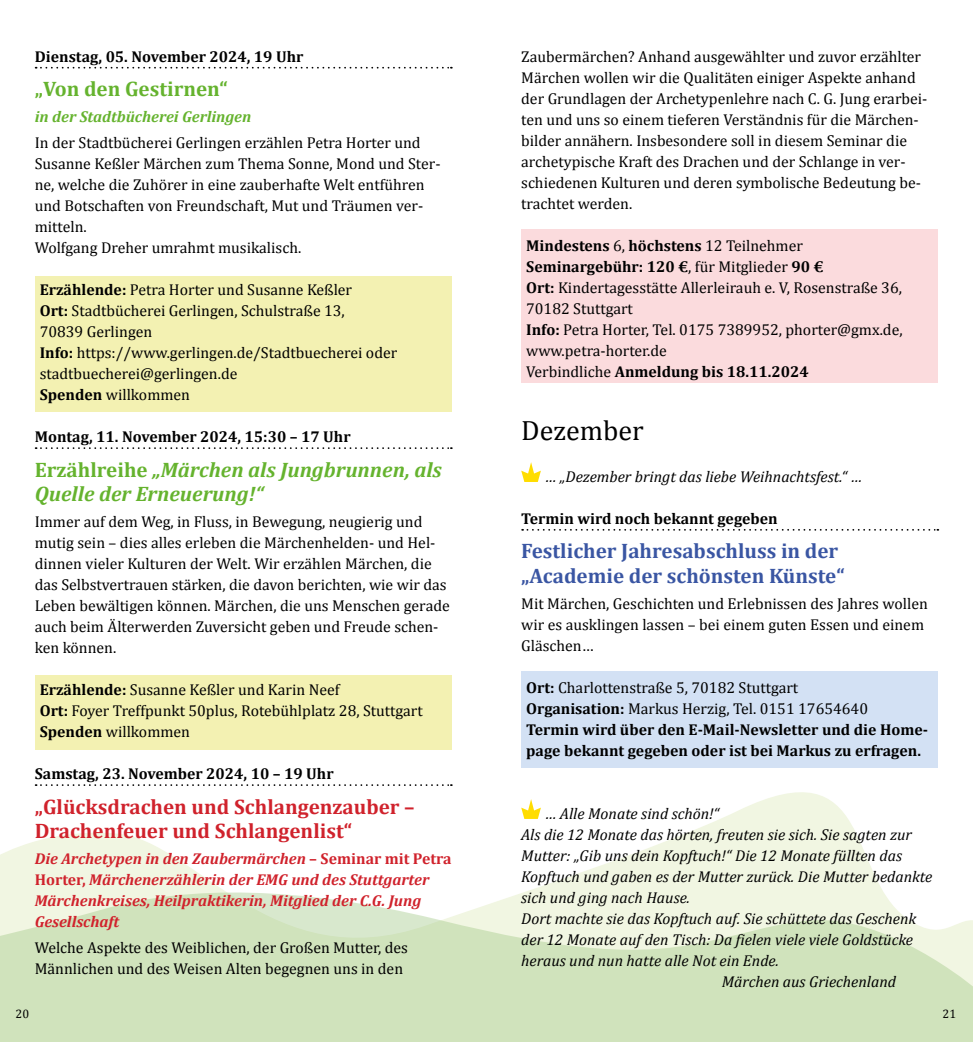
<style>
.page{position:relative;width:973px;height:1042px;background:#fff}
.page>*{position:absolute;margin:0;border:0;box-sizing:border-box;transform-origin:0 0}
.t1{font:28px "Cambria";color:#000}
.t2{font:700 21px/24.5px "Cambria";color:#d0222c}
.t3{font:italic 700 21px/24.5px "Cambria";color:#65b32e}
.t4{font:700 21px/24.5px "Cambria";color:#3a56a3}
.t5{font:700 21px "Cambria";color:#65b32e}
.t6{font:15.75px/21px "Cambria";color:#000}
.t7{font:italic 15.75px "Cambria";color:#000}
.t8{font:700 15.75px/21px "Cambria";color:#000}
.t9{font:italic 700 15.75px/21px "Cambria";color:#d0222c}
.t10{font:italic 700 15.75px "Cambria";color:#65b32e}
.t11{font:12.25px "Cambria";color:#000}
.s1{font-weight:700}
.s2{font-style:normal}
.s3{font-weight:400}
</style>
<div class="page">
<svg style="left:0;top:745px;width:938px;height:119px"></svg>
<svg style="left:0;top:864px;width:972px;height:178px;background:#dceacc"></svg>
<div style="left:35px;top:277px;width:416px;height:135px;background:#f3f1b2"></div>
<div style="left:35px;top:675px;width:416px;height:74px;background:#f3f1b2"></div>
<svg style="left:36px;top:67px;width:416px;height:2px"></svg>
<svg style="left:36px;top:447px;width:416px;height:2px"></svg>
<svg style="left:36px;top:784px;width:416px;height:2px"></svg>
<div style="left:521px;top:230px;width:417px;height:153px;background:#fbdbdd"></div>
<div style="left:521px;top:671px;width:417px;height:96px;background:#d3e1f4"></div>
<svg style="left:522px;top:529px;width:416px;height:2px"></svg>
<svg style="left:521px;top:462px;width:20px;height:20px"></svg>
<svg style="left:521px;top:799px;width:20px;height:20px"></svg>
<p class="t8" style="left:35px;top:45px;width:270px">Dienstag, 05. November 2024, 19 Uhr</p>
<h2 class="t5" style="left:35px;top:74px;width:194px">„Von den Gestirnen“</h2>
<p class="t10" style="left:35px;top:106px;width:218px">in der Stadtbücherei Gerlingen</p>
<p class="t6" style="left:35px;top:132px;width:407px">In der Stadtbücherei Gerlingen erzählen Petra Horter und Susanne Keßler Märchen zum Thema Sonne, Mond und Ster&shy;ne, welche die Zuhörer in eine zauberhafte Welt entführen und Botschaften von Freundschaft, Mut und Träumen ver&shy;mitteln.<br>Wolfgang Dreher umrahmt musikalisch.</p>
<p class="t6" style="left:40px;top:279px;width:359px"><span class="s1">Erzählende:</span> Petra Horter und Susanne Keßler<br><span class="s1">Ort:</span> Stadtbücherei Gerlingen, Schulstraße 13,<br>70839 Gerlingen<br><span class="s1">Info:</span> https://www.gerlingen.de/Stadtbuecherei oder stadtbuecherei@gerlingen.de<br><span class="s1">Spenden</span> willkommen</p>
<p class="t8" style="left:35px;top:426px;width:317px">Montag, 11. November 2024, 15:30 – 17 Uhr</p>
<h2 class="t3" style="left:35px;top:457px;width:408px"><span class="s2">Erzählreihe</span> „Märchen als Jungbrunnen, als<br>Quelle der Erneuerung!“</h2>
<p class="t6" style="left:35px;top:511px;width:416px">Immer auf dem Weg, in Fluss, in Bewegung, neugierig und mutig sein – dies alles erleben die Märchenhelden- und Hel&shy;dinnen vieler Kulturen der Welt. Wir erzählen Märchen, die das Selbstvertrauen stärken, die davon berichten, wie wir das Leben bewältigen können. Märchen, die uns Menschen gerade auch beim Älterwerden Zuversicht geben und Freude schen&shy;ken können.</p>
<p class="t6" style="left:40px;top:679px;width:384px"><span class="s1">Erzählende:</span> Susanne Keßler und Karin Neef<br><span class="s1">Ort:</span> Foyer Treffpunkt 50plus, Rotebühlplatz 28, Stuttgart<br><span class="s1">Spenden</span> willkommen</p>
<p class="t8" style="left:35px;top:763px;width:300px">Samstag, 23. November 2024, 10 – 19 Uhr</p>
<h2 class="t2" style="left:35px;top:793px;width:381px">„Glücksdrachen und Schlangenzauber –<br>Drachenfeuer und Schlangenlist“</h2>
<p class="t9" style="left:35px;top:848px;width:418px">Die Archetypen in den Zaubermärchen <span class="s2">– Seminar mit Petra Horter,</span> Märchenerzählerin der EMG und des Stuttgarter Märchenkreises, Heilpraktikerin, Mitglied der C.G. Jung Gesellschaft</p>
<p class="t6" style="left:35px;top:937px;width:374px">Welche Aspekte des Weiblichen, der Großen Mutter, des<br>Männlichen und des Weisen Alten begegnen uns in den</p>
<p class="t6" style="left:521px;top:46px;width:407px">Zaubermärchen? Anhand ausgewählter und zuvor erzählter Märchen wollen wir die Qualitäten einiger Aspekte anhand der Grundlagen der Archetypenlehre nach C. G. Jung erarbei&shy;ten und uns so einem tieferen Verständnis für die Märchen&shy;bilder annähern. Insbesondere soll in diesem Seminar die archetypische Kraft des Drachen und der Schlange in ver&shy;schiedenen Kulturen und deren symbolische Bedeutung be&shy;trachtet werden.</p>
<p class="t6" style="left:526px;top:235px;width:378px"><span class="s1">Mindestens</span> 6, <span class="s1">höchstens</span> 12 Teilnehmer <span class="s1">Seminargebühr: 120 €</span>, für Mitglieder <span class="s1">90 €<br>Ort:</span> Kindertagesstätte Allerleirauh e. V, Rosenstraße 36, 70182 Stuttgart<br><span class="s1">Info:</span> Petra Horter, Tel. 0175 7389952, phorter@gmx.de, www.petra-horter.de<br>Verbindliche <span class="s1">Anmeldung bis 18.11.2024</span></p>
<h1 class="t1" style="left:521px;top:414px;width:124px">Dezember</h1>
<p class="t7" style="left:545px;top:465px;width:318px">… „Dezember bringt das liebe Weihnachtsfest.“ …</p>
<p class="t8" style="left:521px;top:507px;width:258px">Termin wird noch bekannt gegeben</p>
<h2 class="t4" style="left:521px;top:538px;width:325px">Festlicher Jahresabschluss in der „Academie der schönsten Künste“</h2>
<p class="t6" style="left:521px;top:593px;width:408px">Mit Märchen, Geschichten und Erlebnissen des Jahres wollen wir es ausklingen lassen – bei einem guten Essen und einem<br>Gläschen…</p>
<p class="t8" style="left:526px;top:676px;width:403px">Ort: <span class="s3">Charlottenstraße 5, 70182 Stuttgart<br></span>Organisation: <span class="s3">Markus Herzig, Tel. 0151 17654640<br></span>Termin wird über den E-Mail-Newsletter und die Home&shy;page bekannt gegeben oder ist bei Markus zu erfragen.</p>
<p class="t7" style="left:545px;top:802px;width:176px">… Alle Monate sind schön!“</p>
<p class="t7" style="left:521px;top:823px;width:392px">Als die 12 Monate das hörten, freuten sie sich. Sie sagten zur</p>
<p class="t7" style="left:521px;top:844px;width:382px">Mutter: „Gib uns dein Kopftuch!“ Die 12 Monate füllten das</p>
<p class="t7" style="left:521px;top:865px;width:412px">Kopftuch und gaben es der Mutter zurück. Die Mutter bedankte</p>
<p class="t7" style="left:521px;top:886px;width:170px">sich und ging nach Hause.</p>
<p class="t7" style="left:521px;top:907px;width:396px">Dort machte sie das Kopftuch auf. Sie schüttete das Geschenk</p>
<p class="t7" style="left:521px;top:928px;width:393px">der 12 Monate auf den Tisch: Da fielen viele viele Goldstücke</p>
<p class="t7" style="left:521px;top:949px;width:259px">heraus und nun hatte alle Not ein Ende.</p>
<p class="t7" style="left:721px;top:970px;width:176px">Märchen aus Griechenland</p>
<p class="t11" style="left:16px;top:1006px;width:15px">20</p>
<p class="t11" style="left:942px;top:1006px;width:15px">21</p>
</div>
